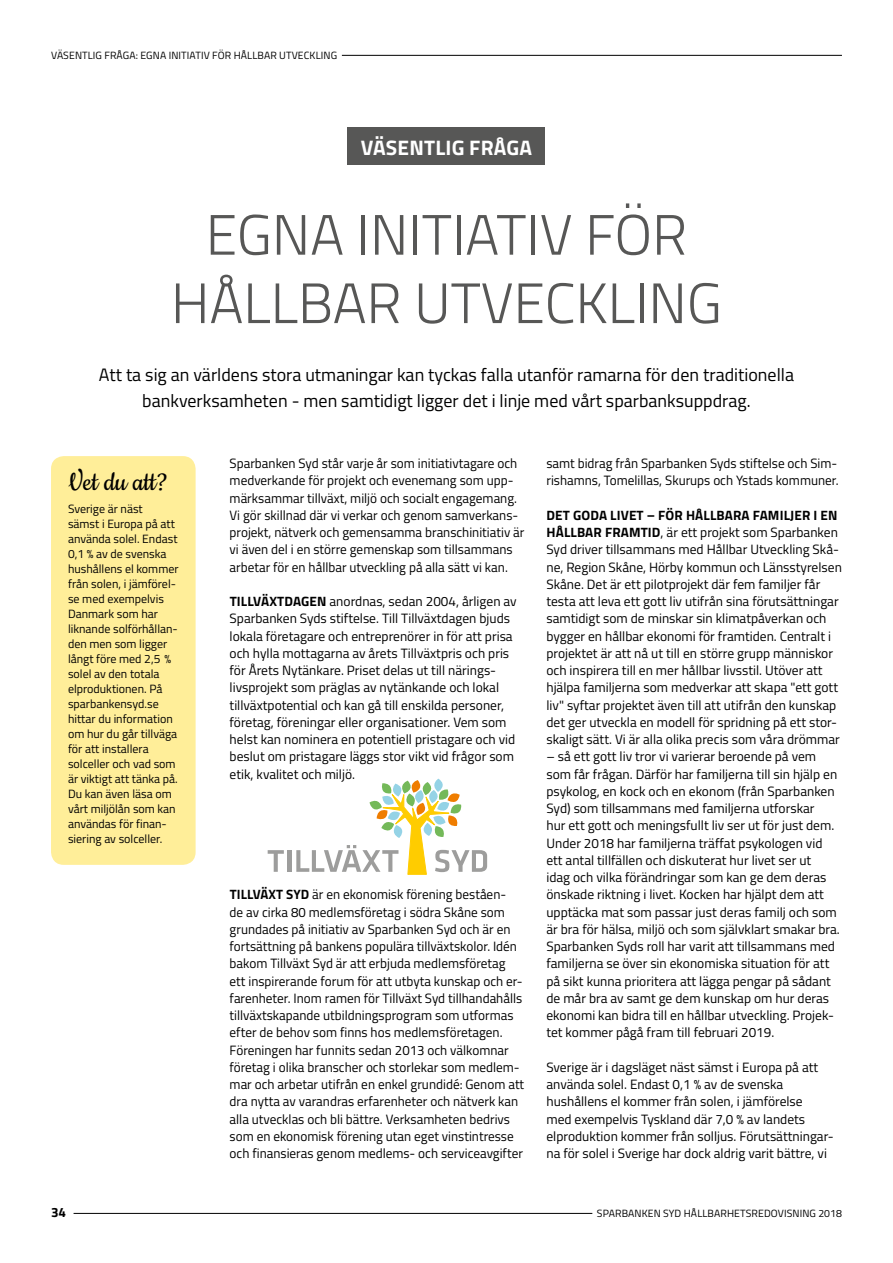
<style>
.page{position:relative;width:893px;height:1263px;background:#fff}
.page>*{position:absolute;margin:0;border:0;box-sizing:border-box;transform-origin:0 0}
.t1{font:300 57px/68.4px "Titillium";color:#575756;text-align:center}
.t2{font:30px "Cookie";color:#000}
.t3{font:700 21px "Titillium";letter-spacing:.01em;color:#fff}
.t4{font:18px/25.5px "Titillium";color:#000;text-align:center}
.t5{font:13.5px/17.2px "Titillium";color:#000}
.t6{font:700 13.5px "Titillium";color:#000}
.t7{font:12px/15px "Titillium";color:#000}
.t8{font:10.5px "Titillium";letter-spacing:.01em;color:#000}
.s1{font-weight:700}
</style>
<div class="page">
<hr style="left:74px;top:1213px;width:518px;height:1px;background:#000">
<div style="left:348px;top:128px;width:197px;height:37px;background:#575756"></div>
<hr style="left:342px;top:55px;width:500px;height:1px;background:#000">
<div style="left:51px;top:456px;width:145px;height:409px;background:#fe9;border-radius:13px"></div>
<svg style="left:268px;top:850px;width:16px;height:22px"></svg>
<hr style="left:288px;top:850px;width:4px;height:22px;background:#9d9d9c">
<svg style="left:296px;top:779px;width:191px;height:96px"></svg>
<p class="t8" style="left:51px;top:48px;width:288px">VÄSENTLIG FRÅGA: EGNA INITIATIV FÖR HÅLLBAR UTVECKLING</p>
<h3 class="t3" style="left:361px;top:131px;width:173px">VÄSENTLIG FRÅGA</h3>
<h1 class="t1" style="left:171px;top:198px;width:552px">EGNA INITIATIV FÖR<br>HÅLLBAR UTVECKLING</h1>
<h3 class="t4" style="left:99px;top:361px;width:697px">Att ta sig an världens stora utmaningar kan tyckas falla utanför ramarna för den traditionella bankverksamheten - men samtidigt ligger det i linje med vårt sparbanksuppdrag.</h3>
<h2 class="t2" style="left:68px;top:466px;width:101px">Vet du att?</h2>
<p class="t7" style="left:68px;top:501px;width:112px">Sverige är näst<br>sämst i Europa på att använda solel. Endast<br>0,1 % av de svenska hushållens el kommer från solen, i jämförel&shy;se med exempelvis<br>Danmark som har liknande solförhållan&shy;den men som ligger långt före med 2,5 % solel av den totala elproduktionen. På sparbankensyd.se hittar du information om hur du går tillväga för att installera solceller och vad som är viktigt att tänka på.<br>Du kan även läsa om vårt miljölån som kan användas för finan&shy;siering av solceller.</p>
<p class="t5" style="left:230px;top:454px;width:296px">Sparbanken Syd står varje år som initiativtagare och medverkande för projekt och evenemang som upp&shy;märksammar tillväxt, miljö och socialt engagemang.<br>Vi gör skillnad där vi verkar och genom samverkans&shy;projekt, nätverk och gemensamma branschinitiativ är vi även del i en större gemenskap som tillsammans arbetar för en hållbar utveckling på alla sätt vi kan.</p>
<p class="t5" style="left:230px;top:592px;width:289px"><span class="s1">TILLVÄXTDAGEN</span> anordnas, sedan 2004, årligen av Sparbanken Syds stiftelse. Till Tillväxtdagen bjuds lokala företagare och entreprenörer in för att prisa och hylla mottagarna av årets Tillväxtpris och pris för Årets Nytänkare. Priset delas ut till närings&shy;livsprojekt som präglas av nytänkande och lokal tillväxtpotential och kan gå till enskilda personer, företag, föreningar eller organisationer. Vem som helst kan nominera en potentiell pristagare och vid beslut om pristagare läggs stor vikt vid frågor som etik, kvalitet och miljö.</p>
<p class="t5" style="left:230px;top:885px;width:296px"><span class="s1">TILLVÄXT SYD</span> är en ekonomisk förening beståen-<br>de av cirka 80 medlemsföretag i södra Skåne som grundades på initiativ av Sparbanken Syd och är en fortsättning på bankens populära tillväxtskolor. Idén bakom Tillväxt Syd är att erbjuda medlemsföretag ett inspirerande forum för att utbyta kunskap och er&shy;farenheter. Inom ramen för Tillväxt Syd tillhandahålls tillväxtskapande utbildningsprogram som utformas efter de behov som finns hos medlemsföretagen.<br>Föreningen har funnits sedan 2013 och välkomnar företag i olika branscher och storlekar som medlem&shy;mar och arbetar utifrån en enkel grundidé: Genom att dra nytta av varandras erfarenheter och nätverk kan alla utvecklas och bli bättre. Verksamheten bedrivs som en ekonomisk förening utan eget vinstintresse och finansieras genom medlems- och serviceavgifter</p>
<p class="t5" style="left:546px;top:454px;width:294px">samt bidrag från Sparbanken Syds stiftelse och Sim&shy;rishamns, Tomelillas, Skurups och Ystads kommuner.</p>
<p class="t5" style="left:546px;top:506px;width:297px"><span class="s1">DET GODA LIVET – FÖR HÅLLBARA FAMILJER I EN HÅLLBAR FRAMTID</span>, är ett projekt som Sparbanken Syd driver tillsammans med Hållbar Utveckling Skå&shy;ne, Region Skåne, Hörby kommun och Länsstyrelsen Skåne. Det är ett pilotprojekt där fem familjer får testa att leva ett gott liv utifrån sina förutsättningar samtidigt som de minskar sin klimatpåverkan och bygger en hållbar ekonomi för framtiden. Centralt i projektet är att nå ut till en större grupp människor och inspirera till en mer hållbar livsstil. Utöver att hjälpa familjerna som medverkar att skapa "ett gott liv" syftar projektet även till att utifrån den kunskap det ger utveckla en modell för spridning på ett stor&shy;skaligt sätt. Vi är alla olika precis som våra drömmar</p>
<p class="t5" style="left:546px;top:747px;width:295px">– så ett gott liv tror vi varierar beroende på vem som får frågan. Därför har familjerna till sin hjälp en psykolog, en kock och en ekonom (från Sparbanken Syd) som tillsammans med familjerna utforskar<br>hur ett gott och meningsfullt liv ser ut för just dem.<br>Under 2018 har familjerna träffat psykologen vid ett antal tillfällen och diskuterat hur livet ser ut<br>idag och vilka förändringar som kan ge dem deras önskade riktning i livet. Kocken har hjälpt dem att upptäcka mat som passar just deras familj och som är bra för hälsa, miljö och som självklart smakar bra.<br>Sparbanken Syds roll har varit att tillsammans med familjerna se över sin ekonomiska situation för att på sikt kunna prioritera att lägga pengar på sådant de mår bra av samt ge dem kunskap om hur deras ekonomi kan bidra till en hållbar utveckling. Projek&shy;tet kommer pågå fram till februari 2019.</p>
<p class="t5" style="left:546px;top:1058px;width:289px">Sverige är i dagsläget näst sämst i Europa på att använda solel. Endast 0,1 % av de svenska hushållens el kommer från solen, i jämförelse<br>med exempelvis Tyskland där 7,0 % av landets elproduktion kommer från solljus. Förutsättningar&shy;na för solel i Sverige har dock aldrig varit bättre, vi</p>
<p class="t6" style="left:51px;top:1202px;width:17px">34</p>
<p class="t8" style="left:597px;top:1205px;width:246px">SPARBANKEN SYD HÅLLBARHETSREDOVISNING 2018</p>
</div>
